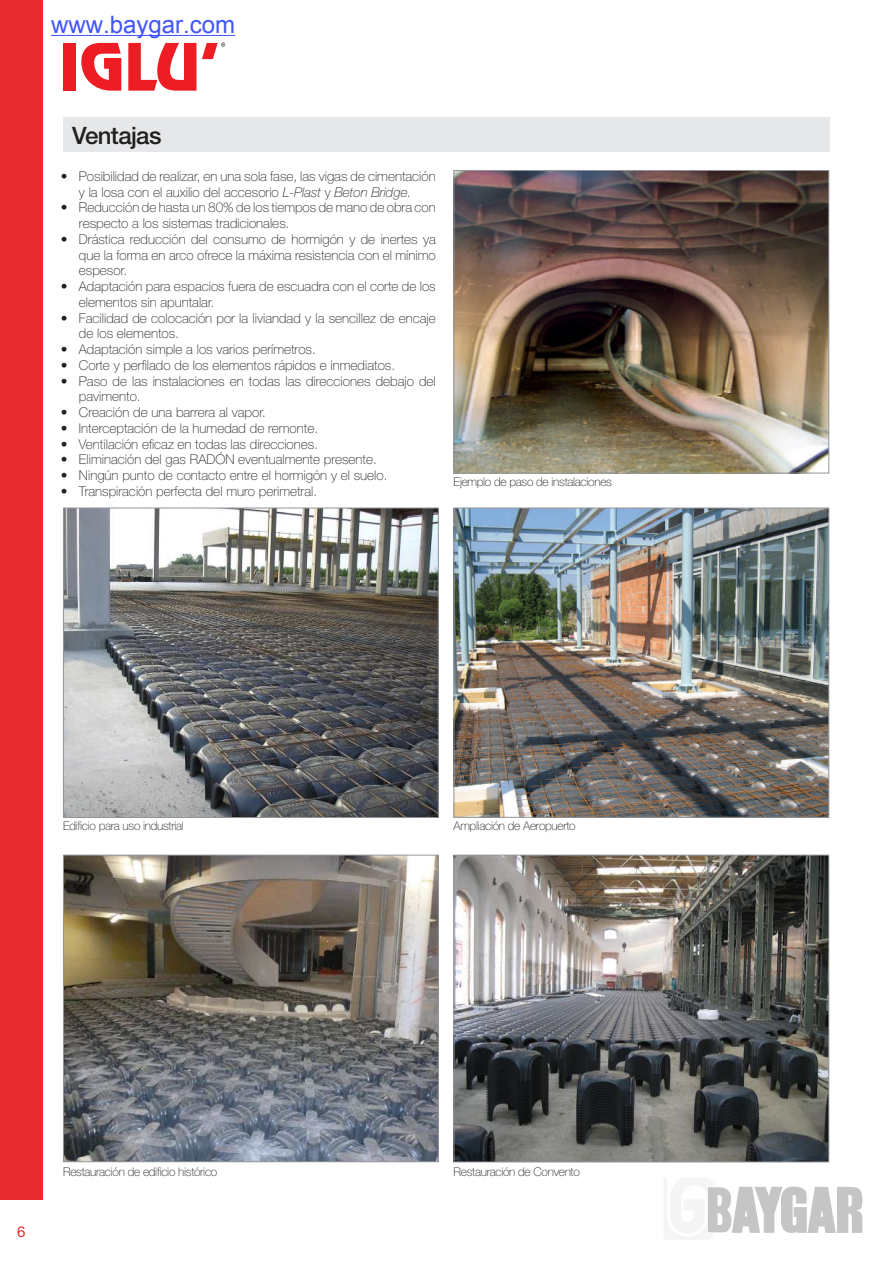
<style>
.page{position:relative;width:893px;height:1263px;background:#fff}
.page>*{position:absolute;margin:0;border:0;box-sizing:border-box;transform-origin:0 0}
.t1{font:24px "Arial";color:#4054ff}
.t2{font:500 24px "Helvetica Neue";letter-spacing:-.025em;color:#231f20}
.t3{font:15px "Helvetica Neue";color:#e82b2e}
.t4{font:100 13.5px/15.8px "Helvetica Neue";color:#231f20}
.t5{font:100 12px "Helvetica Neue";letter-spacing:-.025em;color:#231f20}
.s1{font-style:italic}
</style>
<div class="page">
<div style="left:0;top:0;width:43px;height:1199px;background:#e82b2e"></div>
<div style="left:63px;top:43px;width:13px;height:48px;background:#ee1d23"></div>
<svg style="left:81px;top:43px;width:40px;height:48px"></svg>
<svg style="left:128px;top:43px;width:68px;height:48px"></svg>
<svg style="left:202px;top:43px;width:23px;height:16px"></svg>
<div style="left:63px;top:118px;width:766px;height:34px;background:#e6e7e9"></div>
<img style="left:65px;top:510px;width:372px;height:306px">
<div style="left:63px;top:508px;width:376px;height:310px;border:1px solid #939598"></div>
<img style="left:65px;top:857px;width:372px;height:303px">
<div style="left:63px;top:855px;width:376px;height:307px;border:1px solid #939598"></div>
<img style="left:456px;top:510px;width:371px;height:306px">
<div style="left:454px;top:508px;width:375px;height:310px;border:1px solid #939598"></div>
<img style="left:456px;top:857px;width:371px;height:303px">
<div style="left:454px;top:855px;width:375px;height:307px;border:1px solid #939598"></div>
<img style="left:456px;top:172px;width:371px;height:299px">
<div style="left:454px;top:170px;width:375px;height:303px;border:1px solid #939598"></div>
<hr style="left:51px;top:35px;width:184px;height:1px;background:#4054ff">
<svg style="left:707px;top:1186px;width:155px;height:47px"></svg>
<h1 class="t1" style="left:51px;top:9px;width:186px">www.baygar.com</h1>
<h1 class="t2" style="left:72px;top:121px;width:91px">Ventajas</h1>
<p class="t4" style="left:61px;top:168px;width:376px;text-align:center">• Posibilidad de realizar, en una sola fase, las vigas de cimentación y la losa con el auxilio del accesorio <span class="s1">L-Plast</span> y <span class="s1">Beton Bridge.</span></p>
<p class="t4" style="left:79px;top:200px;width:358px;text-indent:-18px">• Reducción de hasta un 80% de los tiempos de mano de obra con respecto a los sistemas tradicionales.</p>
<p class="t4" style="left:79px;top:231px;width:358px;text-align:justify;text-indent:-18px">• Drástica reducción del consumo de hormigón y de inertes ya que la forma en arco ofrece la máxima resistencia con el mínimo espesor.</p>
<p class="t4" style="left:79px;top:278px;width:358px;text-indent:-18px">• Adaptación para espacios fuera de escuadra con el corte de los elementos sin apuntalar.</p>
<p class="t4" style="left:79px;top:310px;width:358px;text-indent:-18px">• Facilidad de colocación por la liviandad y la sencillez de encaje de los elementos.</p>
<p class="t4" style="left:61px;top:341px;width:256px">• Adaptación simple a los varios perímetros.</p>
<p class="t4" style="left:61px;top:357px;width:336px">• Corte y perfilado de los elementos rápidos e inmediatos.</p>
<p class="t4" style="left:79px;top:373px;width:358px;text-indent:-18px">• Paso de las instalaciones en todas las direcciones debajo del pavimento.</p>
<p class="t4" style="left:61px;top:404px;width:206px">• Creación de una barrera al vapor.</p>
<p class="t4" style="left:61px;top:420px;width:259px">• Interceptación de la humedad de remonte.</p>
<p class="t4" style="left:61px;top:436px;width:259px">• Ventilación eficaz en todas las direcciones.</p>
<p class="t4" style="left:61px;top:452px;width:317px">• Eliminación del gas RADÓN eventualmente presente.</p>
<p class="t4" style="left:61px;top:467px;width:328px">• Ningún punto de contacto entre el hormigón y el suelo.</p>
<p class="t4" style="left:61px;top:483px;width:258px">• Transpiración perfecta del muro perimetral.</p>
<p class="t5" style="left:454px;top:475px;width:160px">Ejemplo de paso de instalaciones</p>
<p class="t5" style="left:63px;top:819px;width:122px">Edificio para uso industrial</p>
<p class="t5" style="left:454px;top:819px;width:124px">Ampliación de Aeropuerto</p>
<p class="t3" style="left:17px;top:1223px;width:10px">6</p>
<p class="t5" style="left:63px;top:1164px;width:156px">Restauración de edificio histórico</p>
<p class="t5" style="left:454px;top:1164px;width:128px">Restauración de Convento</p>
</div>
